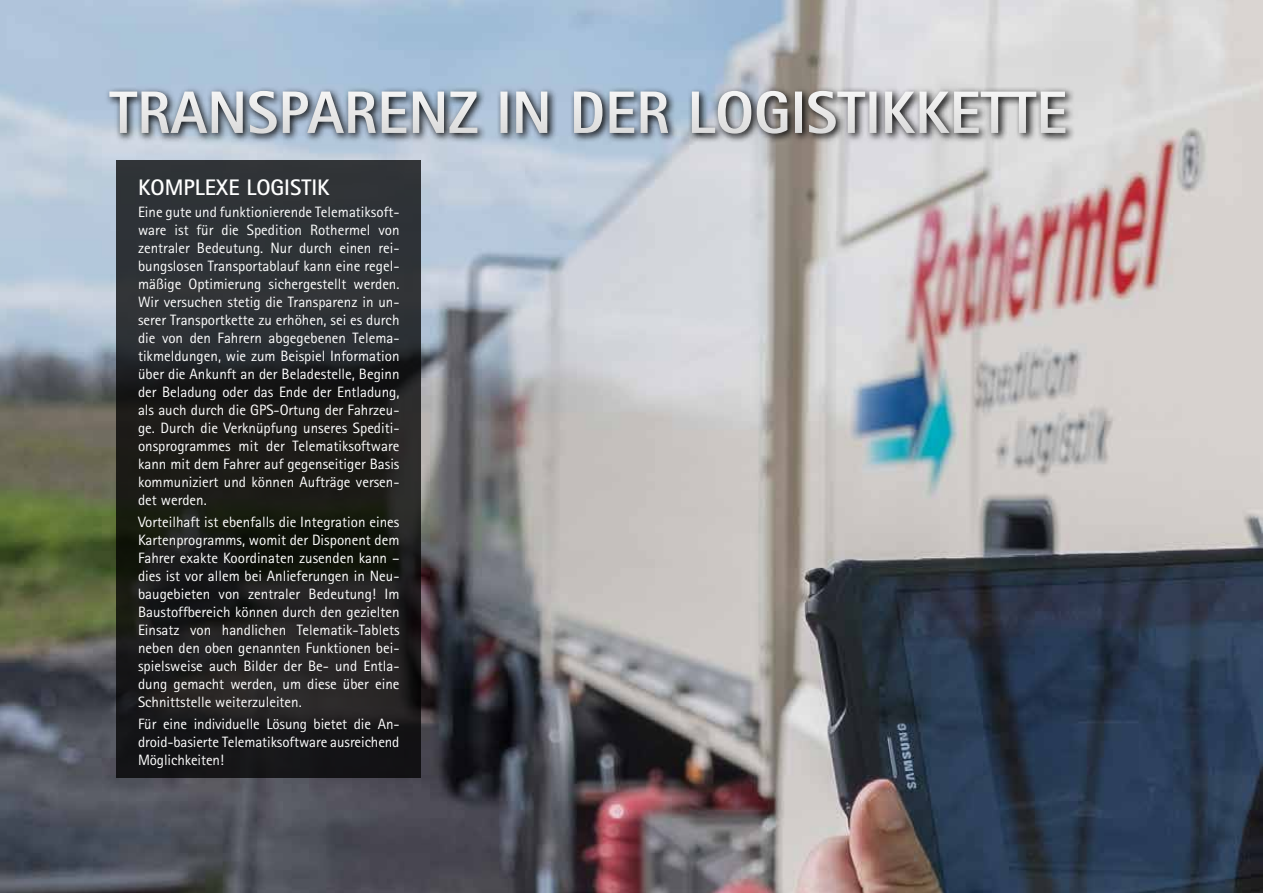
<style>
.page{position:relative;width:1263px;height:893px;background:#fff}
.page>*{position:absolute;margin:0;border:0;box-sizing:border-box;transform-origin:0 0}
.t1{font:800 60px "Rotis Sans Serif Std";color:#fff}
.t2{font:700 22.5px "Rotis Sans Serif Std";color:#fff}
.t3{font:15px/18px "Rotis Sans Serif Std";color:#fff;text-align:justify}
</style>
<div class="page">
<img style="left:0;top:0;width:1263px;height:893px">
<svg style="left:117px;top:161px;width:304px;height:617px;background:#212222"></svg>
<svg style="left:105px;top:86px;width:970px;height:58px;background:#858d97"></svg>
<h1 class="t1" style="left:109px;top:74px;width:959px">TRANSPARENZ IN DER LOGISTIKKETTE</h1>
<h2 class="t2" style="left:138px;top:173px;width:193px">KOMPLEXE LOGISTIK</h2>
<p class="t3" style="left:138px;top:203px;width:263px">Eine gute und funktionierende Telematiksoft&shy;ware ist für die Spedition Rothermel von zentraler Bedeutung. Nur durch einen rei&shy;bungslosen Transportablauf kann eine regel&shy;mäßige Optimierung sichergestellt werden.<br>Wir versuchen stetig die Transparenz in un&shy;serer Transportkette zu erhöhen, sei es durch die von den Fahrern abgegebenen Telema&shy;tikmeldungen, wie zum Beispiel Information über die Ankunft an der Beladestelle, Beginn der Beladung oder das Ende der Entladung, als auch durch die GPS-Ortung der Fahrzeu&shy;ge. Durch die Verknüpfung unseres Spediti&shy;onsprogrammes mit der Telematiksoftware kann mit dem Fahrer auf gegenseitiger Basis kommuniziert und können Aufträge versen&shy;det werden.</p>
<p class="t3" style="left:138px;top:513px;width:263px">Vorteilhaft ist ebenfalls die Integration eines Kartenprogramms, womit der Disponent dem Fahrer exakte Koordinaten zusenden kann – dies ist vor allem bei Anlieferungen in Neu&shy;baugebieten von zentraler Bedeutung! Im Baustoffbereich können durch den gezielten Einsatz von handlichen Telematik-Tablets neben den oben genannten Funktionen bei&shy;spielsweise auch Bilder der Be- und Entla&shy;dung gemacht werden, um diese über eine Schnittstelle weiterzuleiten.</p>
<p class="t3" style="left:138px;top:715px;width:263px">Für eine individuelle Lösung bietet die An&shy;droid-basierte Telematiksoftware ausreichend Möglichkeiten!</p>
</div>
